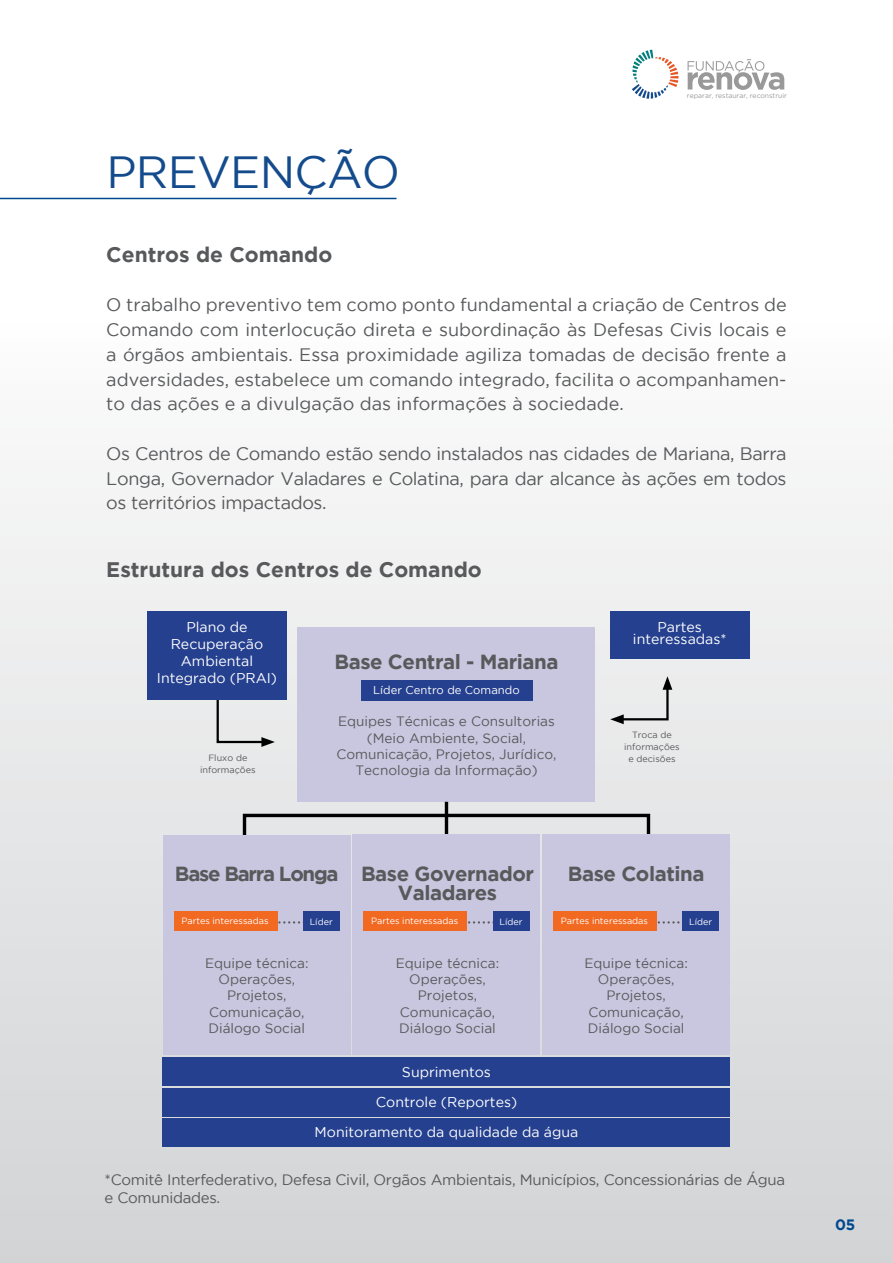
<style>
.page{position:relative;width:893px;height:1263px;background:#fff}
.page>*{position:absolute;margin:0;border:0;box-sizing:border-box;transform-origin:0 0}
.t1{font:45px "Gotham";letter-spacing:-.015em;color:#144b8d}
.t2{font:700 21px "Gotham";color:#58595b}
.t3{font:700 20.4px/18.6px "Gotham";letter-spacing:-.02em;color:#58595b}
.t4{font:18px/24.8px "Gotham";letter-spacing:-.01em;color:#58595b;text-align:justify}
.t5{font:15px/18px "Gotham";letter-spacing:-.02em;color:#58595b}
.t6{font:700 15px "Gotham";color:#00498f}
.t7{font:14.1px/17px "Gotham";color:#fff;text-align:center}
.t8{font:13.65px/16.4px "Gotham";color:#58595b;text-align:center}
.t9{font:11.25px "Gotham";color:#fff}
.t10{font:9px "Gotham";color:#fff}
.t11{font:9px/11.9px "Gotham";color:#58595b;text-align:center}
.t12{font:6.9px "Gotham";color:#9a9999}
</style>
<div class="page">
<div style="left:0;top:0;width:893px;height:1263px;background:linear-gradient(to bottom,#fff,#d2d4d6)"></div>
<svg style="left:632px;top:50px;width:46px;height:49px"></svg>
<svg style="left:688px;top:59px;width:96px;height:31px"></svg>
<hr style="left:0;top:198px;width:396px;height:1px;background:#00498f">
<div style="left:297px;top:627px;width:298px;height:175px;background:#c8c7df"></div>
<div style="left:147px;top:611px;width:140px;height:88px;background:#25408f"></div>
<svg style="left:215px;top:699px;width:60px;height:48px;background:#d0d1d4"></svg>
<svg style="left:610px;top:676px;width:62px;height:48px;background:#d3d3d4"></svg>
<hr style="left:445px;top:802px;width:3px;height:32px;background:#000">
<div style="left:243px;top:814px;width:407px;height:30px;border:3px solid #000"></div>
<div style="left:361px;top:680px;width:171px;height:20px;background:#25408f"></div>
<div style="left:163px;top:1057px;width:567px;height:29px;background:#25408f"></div>
<div style="left:163px;top:1087px;width:567px;height:29px;background:#25408f"></div>
<div style="left:163px;top:1118px;width:567px;height:29px;background:#25408f"></div>
<div style="left:163px;top:835px;width:187px;height:220px;background:#c8c7df"></div>
<div style="left:353px;top:834px;width:187px;height:221px;background:#c8c7df"></div>
<div style="left:543px;top:834px;width:187px;height:221px;background:#c8c7df"></div>
<svg style="left:278px;top:921px;width:25px;height:2px"></svg>
<div style="left:174px;top:911px;width:104px;height:19px;background:#f26921"></div>
<div style="left:303px;top:911px;width:37px;height:19px;background:#25408f"></div>
<svg style="left:468px;top:921px;width:25px;height:2px"></svg>
<div style="left:363px;top:911px;width:104px;height:19px;background:#f26921"></div>
<div style="left:493px;top:911px;width:37px;height:19px;background:#25408f"></div>
<svg style="left:657px;top:921px;width:26px;height:2px"></svg>
<div style="left:553px;top:911px;width:104px;height:19px;background:#f26921"></div>
<div style="left:683px;top:911px;width:36px;height:19px;background:#25408f"></div>
<div style="left:610px;top:611px;width:139px;height:48px;background:#25408f"></div>
<h1 class="t1" style="left:107px;top:147px;width:295px">PREVENÇÃO</h1>
<p class="t12" style="left:687px;top:92px;width:101px">reparar, restaurar, reconstruir</p>
<p class="t2" style="left:106px;top:242px;width:228px">Centros de Comando</p>
<p class="t4" style="left:106px;top:292px;width:682px">O trabalho preventivo tem como ponto fundamental a criação de Centros de Comando com interlocução direta e subordinação às Defesas Civis locais e a órgãos ambientais. Essa proximidade agiliza tomadas de decisão frente a adversidades, estabelece um comando integrado, facilita o acompanhamen&shy;to das ações e a divulgação das informações à sociedade.</p>
<p class="t4" style="left:106px;top:441px;width:682px">Os Centros de Comando estão sendo instalados nas cidades de Mariana, Barra Longa, Governador Valadares e Colatina, para dar alcance às ações em todos os territórios impactados.</p>
<p class="t2" style="left:106px;top:557px;width:377px">Estrutura dos Centros de Comando</p>
<p class="t7" style="left:157px;top:618px;width:122px">Plano de<br>Recuperação<br>Ambiental<br>Integrado (PRAI)</p>
<p class="t3" style="left:334px;top:652px;width:226px">Base Central - Mariana</p>
<p class="t9" style="left:373px;top:684px;width:148px">Líder Centro de Comando</p>
<p class="t7" style="left:633px;top:621px;width:95px;line-height:11.7px">Partes interessadas*</p>
<p class="t8" style="left:336px;top:713px;width:222px">Equipes Técnicas e Consultorias (Meio Ambiente, Social,<br>Comunicação, Projetos, Jurídico,<br>Tecnologia da Informação)</p>
<p class="t11" style="left:624px;top:729px;width:57px">Troca de informações</p>
<p class="t11" style="left:208px;top:751px;width:41px">Fluxo de</p>
<p class="t11" style="left:628px;top:753px;width:49px">e decisões</p>
<p class="t11" style="left:200px;top:763px;width:57px">informações</p>
<p class="t3" style="left:398px;top:864px;width:138px;text-indent:-223px">Base Barra Longa Base Governador<br>Valadares</p>
<p class="t3" style="left:568px;top:864px;width:138px">Base Colatina</p>
<p class="t10" style="left:181px;top:916px;width:89px">Partes interessadas</p>
<p class="t10" style="left:310px;top:917px;width:25px">Líder</p>
<p class="t10" style="left:371px;top:916px;width:89px">Partes interessadas</p>
<p class="t10" style="left:499px;top:917px;width:25px">Líder</p>
<p class="t10" style="left:561px;top:916px;width:89px">Partes interessadas</p>
<p class="t10" style="left:689px;top:917px;width:25px">Líder</p>
<p class="t8" style="left:205px;top:954px;width:105px">Equipe técnica:<br>Operações,<br>Projetos,<br>Comunicação,<br>Diálogo Social</p>
<p class="t8" style="left:396px;top:954px;width:105px">Equipe técnica:<br>Operações,<br>Projetos,<br>Comunicação,<br>Diálogo Social</p>
<p class="t8" style="left:584px;top:954px;width:105px">Equipe técnica:<br>Operações,<br>Projetos,<br>Comunicação,<br>Diálogo Social</p>
<p class="t7" style="left:315px;top:1056px;width:265px;line-height:30.3px">Suprimentos<br>Controle (Reportes)<br>Monitoramento da qualidade da água</p>
<p class="t5" style="left:105px;top:1170px;width:682px">*Comitê Interfederativo, Defesa Civil, Orgãos Ambientais, Municípios, Concessionárias de Água e Comunidades.</p>
<p class="t6" style="left:835px;top:1215px;width:22px">05</p>
</div>
